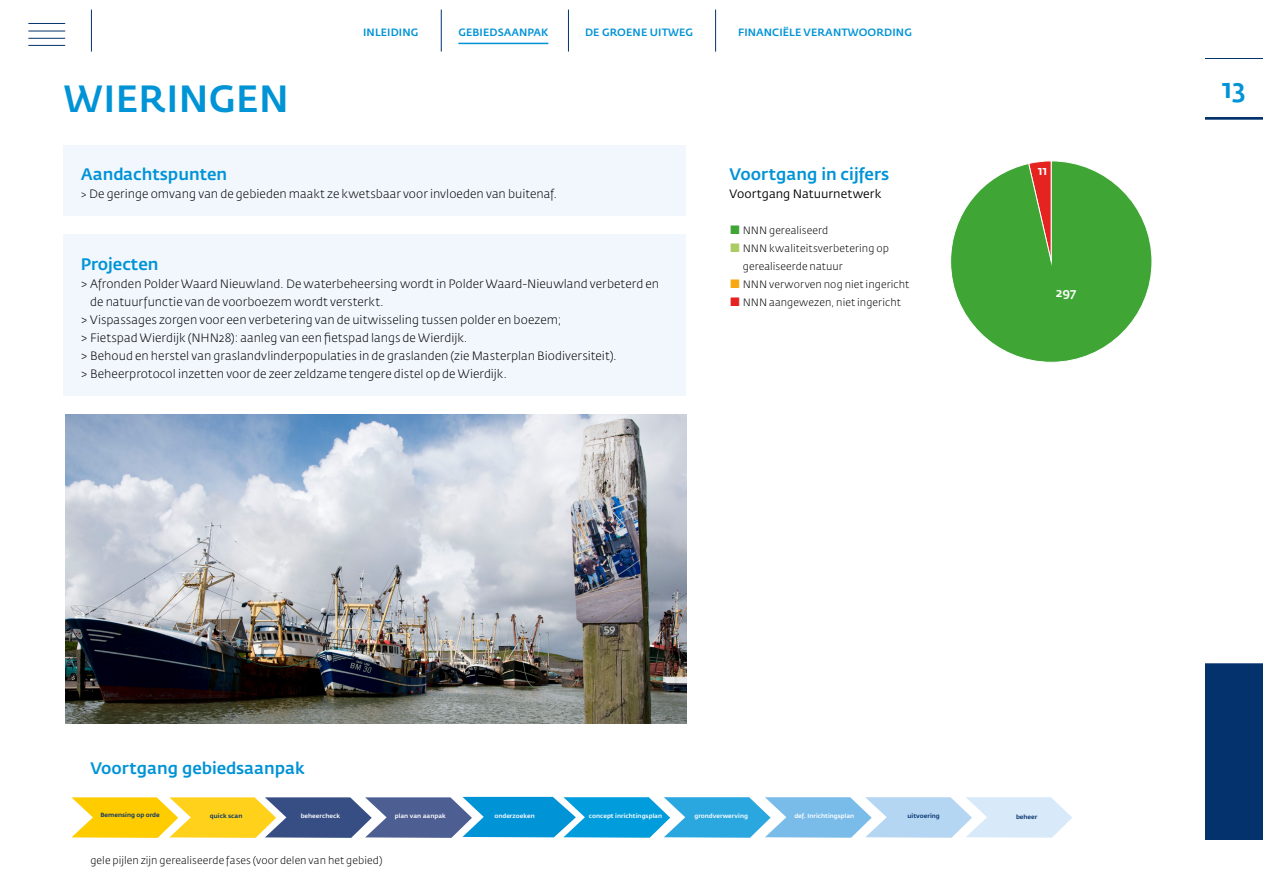
<style>
.page{position:relative;width:1263px;height:893px;background:#fff}
.page>*{position:absolute;margin:0;border:0;box-sizing:border-box;transform-origin:0 0}
.t1{font:500 37.5px "Fedra Sans Std";letter-spacing:.01em;color:#0093d6}
.t2{font:500 27px "Fedra Sans Std";color:#0093d6}
.t3{font:500 16.5px "Fedra Sans Std";color:#0093d6}
.t4{font:500 12.6px "Fedra Sans Std";color:#fff}
.t5{font:300 12px "Fedra Sans Std";color:#000}
.t6{font:12px "Fedra Sans Std";color:#000}
.t7{font:300 10.5px/18px "Fedra Sans Std";letter-spacing:.005em;color:#000}
.t8{font:500 10.5px "Fedra Sans Std";letter-spacing:.01em;color:#0093d6}
.t9{font:500 6px "Fedra Sans Std";color:#fff;scale:1.05 1}
.t10{font:500 6px "Fedra Sans Std";color:#03326c;scale:1.05 1}
.s1{font-size:10.5px}
.s2{font-size:12px;color:#3fa535}
.s3{font-size:12px;color:#abcc60}
.s4{font-size:12px;color:#f7a711}
.s5{font-size:12px;color:#e52321}
</style>
<div class="page">
<svg style="left:950px;top:161px;width:202px;height:202px"></svg>
<svg style="left:71px;top:797px;width:1001px;height:41px;background:#8db6b6"></svg>
<div style="left:64px;top:234px;width:622px;height:161px;background:#f1f7fd"></div>
<div style="left:64px;top:145px;width:622px;height:70px;background:#f1f7fd"></div>
<img style="left:65px;top:414px;width:621px;height:309px">
<div style="left:1205px;top:2px;width:58px;height:117px;background:#03326c"></div>
<div style="left:1205px;top:59px;width:58px;height:58px;background:#fff"></div>
<div style="left:1205px;top:0;width:58px;height:58px;background:#fff"></div>
<hr style="left:28px;top:23px;width:37px;height:1px;background:#03326c">
<hr style="left:28px;top:31px;width:37px;height:1px;background:#03326c">
<hr style="left:28px;top:38px;width:37px;height:1px;background:#03326c">
<hr style="left:28px;top:45px;width:37px;height:1px;background:#03326c">
<div style="left:1205px;top:663px;width:58px;height:177px;background:#03326c"></div>
<hr style="left:91px;top:10px;width:1px;height:42px;background:#03326c">
<hr style="left:441px;top:10px;width:1px;height:42px;background:#03326c">
<hr style="left:568px;top:10px;width:1px;height:42px;background:#03326c">
<hr style="left:715px;top:10px;width:1px;height:42px;background:#03326c">
<hr style="left:458px;top:43px;width:90px;height:1px;background:#0093d6">
<h1 class="t1" style="left:64px;top:76px;width:226px">WIERINGEN</h1>
<p class="t8" style="left:363px;top:26px;width:57px">INLEIDING</p>
<p class="t8" style="left:458px;top:26px;width:91px">GEBIEDSAANPAK</p>
<p class="t8" style="left:585px;top:25px;width:110px">DE GROENE UITWEG</p>
<p class="t8" style="left:738px;top:26px;width:175px">FINANCIËLE VERANTWOORDING</p>
<h3 class="t3" style="left:81px;top:164px;width:148px">Aandachtspunten</h3>
<p class="t5" style="left:81px;top:186px;width:478px"><span class="s1">&gt;</span> De geringe omvang van de gebieden maakt ze kwetsbaar voor invloeden van buitenaf.</p>
<h3 class="t3" style="left:81px;top:254px;width:79px">Projecten</h3>
<p class="t5" style="left:81px;top:276px;width:580px">&gt; Afronden Polder Waard Nieuwland. De waterbeheersing wordt in Polder Waard-Nieuwland verbeterd en</p>
<p class="t5" style="left:90px;top:294px;width:295px">de natuurfunctie van de voorboezem wordt versterkt.</p>
<p class="t5" style="left:81px;top:312px;width:482px">&gt; Vispassages zorgen voor een verbetering van de uitwisseling tussen polder en boezem;</p>
<p class="t5" style="left:81px;top:330px;width:388px">&gt; Fietspad Wierdijk (NHN28): aanleg van een fietspad langs de Wierdijk.</p>
<p class="t5" style="left:81px;top:348px;width:538px">&gt; Behoud en herstel van graslandvlinderpopulaties in de graslanden (zie Masterplan Biodiversiteit).</p>
<p class="t5" style="left:81px;top:366px;width:428px">&gt; Beheerprotocol inzetten voor de zeer zeldzame tengere distel op de Wierdijk.</p>
<h3 class="t3" style="left:730px;top:164px;width:161px">Voortgang in cijfers</h3>
<p class="t6" style="left:730px;top:186px;width:153px">Voortgang Natuurnetwerk</p>
<p class="t7" style="left:730px;top:221px;width:100px"><span class="s2">■</span> NNN gerealiseerd</p>
<p class="t7" style="left:743px;top:239px;width:148px;text-indent:-13px"><span class="s3">■</span> NNN kwaliteitsverbetering op gerealiseerde natuur</p>
<p class="t7" style="left:730px;top:275px;width:181px"><span class="s4">■</span> NNN verworven nog niet ingericht</p>
<p class="t7" style="left:730px;top:293px;width:173px"><span class="s5">■</span> NNN aangewezen, niet ingericht</p>
<p class="t4" style="left:1038px;top:163px;width:11px">11</p>
<p class="t4" style="left:1056px;top:285px;width:22px">297</p>
<h2 class="t2" style="left:1222px;top:72px;width:26px">13</h2>
<h3 class="t3" style="left:90px;top:758px;width:216px">Voortgang gebiedsaanpak</h3>
<p class="t10" style="left:100px;top:811px;width:58px">Bemensing op orde</p>
<p class="t10" style="left:210px;top:812px;width:32px">quick scan</p>
<p class="t9" style="left:301px;top:812px;width:39px">beheercheck</p>
<p class="t9" style="left:395px;top:812px;width:50px">plan van aanpak</p>
<p class="t9" style="left:495px;top:812px;width:40px">onderzoeken</p>
<p class="t9" style="left:589px;top:812px;width:71px">concept inrichtingsplan</p>
<p class="t9" style="left:694px;top:812px;width:53px">grondverwerving</p>
<p class="t9" style="left:794px;top:812px;width:58px">def. Inrichtingsplan</p>
<p class="t10" style="left:907px;top:812px;width:32px">uitvoering</p>
<p class="t10" style="left:1016px;top:813px;width:22px">beheer</p>
<p class="t7" style="left:90px;top:851px;width:294px">gele pijlen zijn gerealiseerde fases (voor delen van het gebied)</p>
</div>
